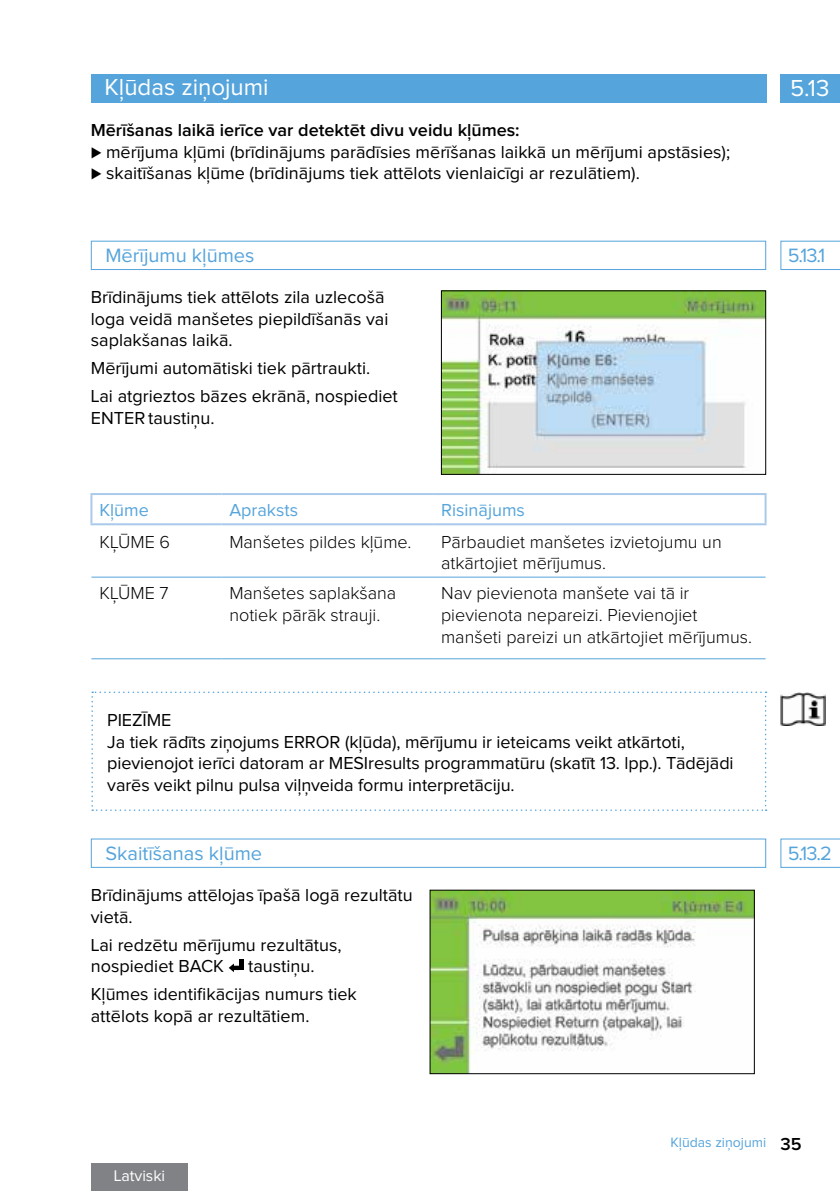
<style>
.page{position:relative;width:840px;height:1191px;background:#fff}
.page>*{position:absolute;margin:0;border:0;box-sizing:border-box;transform-origin:0 0}
.t1{font:24px "Proxima Nova";color:#fff}
.t2{font:20px "Proxima Nova";color:#55a4db}
.t3{font:18px/21.6px "Proxima Nova";color:#000}
.t4{font:300 18px/21.6px "Proxima Nova";color:#000}
.t5{font:600 18px "Proxima Nova";color:#000}
.t6{font:18px "Proxima Nova";color:#55a4db}
.t7{font:16px "Proxima Nova";color:#fff}
.t8{font:14px "Proxima Nova";color:#55a4db}
.s1{font-weight:600;font-size:18px;color:#000}
</style>
<div class="page">
<div style="left:91px;top:1162px;width:96px;height:29px;background:#808285"></div>
<div style="left:91px;top:74px;width:674px;height:28px;background:#55a4db"></div>
<div style="left:780px;top:74px;width:59px;height:28px;background:#55a4db"></div>
<div style="left:91px;top:241px;width:674px;height:29px;border:1px solid #55a4db"></div>
<svg style="left:780px;top:241px;width:59px;height:29px"></svg>
<img style="left:442px;top:292px;width:321px;height:181px">
<div style="left:440px;top:290px;width:325px;height:185px;border:1px solid #000"></div>
<hr style="left:90px;top:493px;width:131px;height:2px;background:#a9caeb">
<hr style="left:90px;top:495px;width:2px;height:28px;background:#a9caeb">
<hr style="left:221px;top:493px;width:212px;height:2px;background:#a9caeb">
<hr style="left:433px;top:493px;width:333px;height:2px;background:#a9caeb">
<hr style="left:764px;top:495px;width:2px;height:28px;background:#a9caeb">
<hr style="left:90px;top:523px;width:131px;height:2px;background:#a9caeb">
<hr style="left:221px;top:523px;width:212px;height:2px;background:#a9caeb">
<hr style="left:433px;top:523px;width:333px;height:2px;background:#a9caeb">
<hr style="left:91px;top:658px;width:130px;height:1px;background:#55a4db">
<hr style="left:221px;top:658px;width:212px;height:1px;background:#55a4db">
<hr style="left:433px;top:658px;width:332px;height:1px;background:#55a4db">
<hr style="left:91px;top:576px;width:130px;height:1px;background:#55a4db">
<hr style="left:221px;top:576px;width:212px;height:1px;background:#55a4db">
<hr style="left:433px;top:576px;width:332px;height:1px;background:#55a4db">
<div style="left:91px;top:838px;width:674px;height:30px;border:1px solid #55a4db"></div>
<svg style="left:780px;top:838px;width:59px;height:30px"></svg>
<img style="left:431px;top:891px;width:321px;height:181px">
<div style="left:429px;top:889px;width:325px;height:185px;border:1px solid #000"></div>
<svg style="left:228px;top:963px;width:11px;height:9px"></svg>
<hr style="left:239px;top:959px;width:4px;height:11px;background:#000">
<svg style="left:91px;top:691px;width:675px;height:120px"></svg>
<img style="left:780px;top:692px;width:45px;height:33px">
<h1 class="t1" style="left:104px;top:76px;width:166px">Kļūdas ziņojumi</h1>
<h1 class="t1" style="left:789px;top:77px;width:41px">5.13</h1>
<p class="t5" style="left:91px;top:122px;width:430px">Mērīšanas laikā ierīce var detektēt divu veidu kļūmes:</p>
<p class="t3" style="left:91px;top:142px;width:640px">⊲ mērījuma kļūmi (brīdinājums parādīsies mērīšanas laikkā un mērījumi apstāsies); ⊲ skaitīšanas kļūme (brīdinājums tiek attēlots vienlaicīgi ar rezulātiem).</p>
<p class="t2" style="left:105px;top:246px;width:150px">Mērījumu kļūmes</p>
<p class="t2" style="left:787px;top:246px;width:39px">5.13.1</p>
<p class="t3" style="left:91px;top:287px;width:299px">Brīdinājums tiek attēlots zila uzlecošā loga veidā manšetes piepildīšanās vai saplakšanas laikā.</p>
<p class="t3" style="left:91px;top:355px;width:308px;line-height:28px">Mērījumi automātiski tiek pārtraukti.<br>Lai atgrieztos bāzes ekrānā, nospiediet</p>
<p class="t3" style="left:91px;top:408px;width:125px">ENTERtaustiņu.</p>
<p class="t6" style="left:99px;top:502px;width:51px">Kļūme</p>
<p class="t6" style="left:229px;top:502px;width:70px">Apraksts</p>
<p class="t6" style="left:441px;top:502px;width:85px">Risinājums</p>
<p class="t4" style="left:99px;top:531px;width:72px">KĻŪME 6</p>
<p class="t4" style="left:229px;top:531px;width:184px">Manšetes pildes kļūme.</p>
<p class="t4" style="left:441px;top:531px;width:282px">Pārbaudiet manšetes izvietojumu un atkārtojiet mērījumus.</p>
<p class="t4" style="left:99px;top:583px;width:71px">KĻŪME 7</p>
<p class="t4" style="left:229px;top:583px;width:168px">Manšetes saplakšana notiek pārāk strauji.</p>
<p class="t4" style="left:441px;top:583px;width:312px">Nav pievienota manšete vai tā ir pievienota nepareizi. Pievienojiet manšeti pareizi un atkārtojiet mērījumus.</p>
<p class="t3" style="left:107px;top:710px;width:627px">PIEZĪME<br>Ja tiek rādīts ziņojums ERROR (kļūda), mērījumu ir ieteicams veikt atkārtoti, pievienojot ierīci datoram ar MESIresults programmatūru (skatīt 13. lpp.). Tādējādi varēs veikt pilnu pulsa viļņveida formu interpretāciju.</p>
<p class="t2" style="left:105px;top:844px;width:158px">Skaitīšanas kļūme</p>
<p class="t2" style="left:787px;top:843px;width:46px">5.13.2</p>
<p class="t3" style="left:91px;top:885px;width:323px">Brīdinājums attēlojas īpašā logā rezultātu vietā.</p>
<p class="t3" style="left:91px;top:934px;width:252px">Lai redzētu mērījumu rezultātus, nospiediet BACK</p>
<p class="t3" style="left:91px;top:953px;width:267px;line-height:28px;text-indent:157px">taustiņu.<br>Kļūmes identifikācijas numurs tiek</p>
<p class="t3" style="left:91px;top:1005px;width:220px">attēlots kopā ar rezultātiem.</p>
<p class="t7" style="left:114px;top:1168px;width:53px">Latviski</p>
<p class="t8" style="left:670px;top:1135px;width:132px">Kļūdas ziņojumi <span class="s1">35</span></p>
</div>
